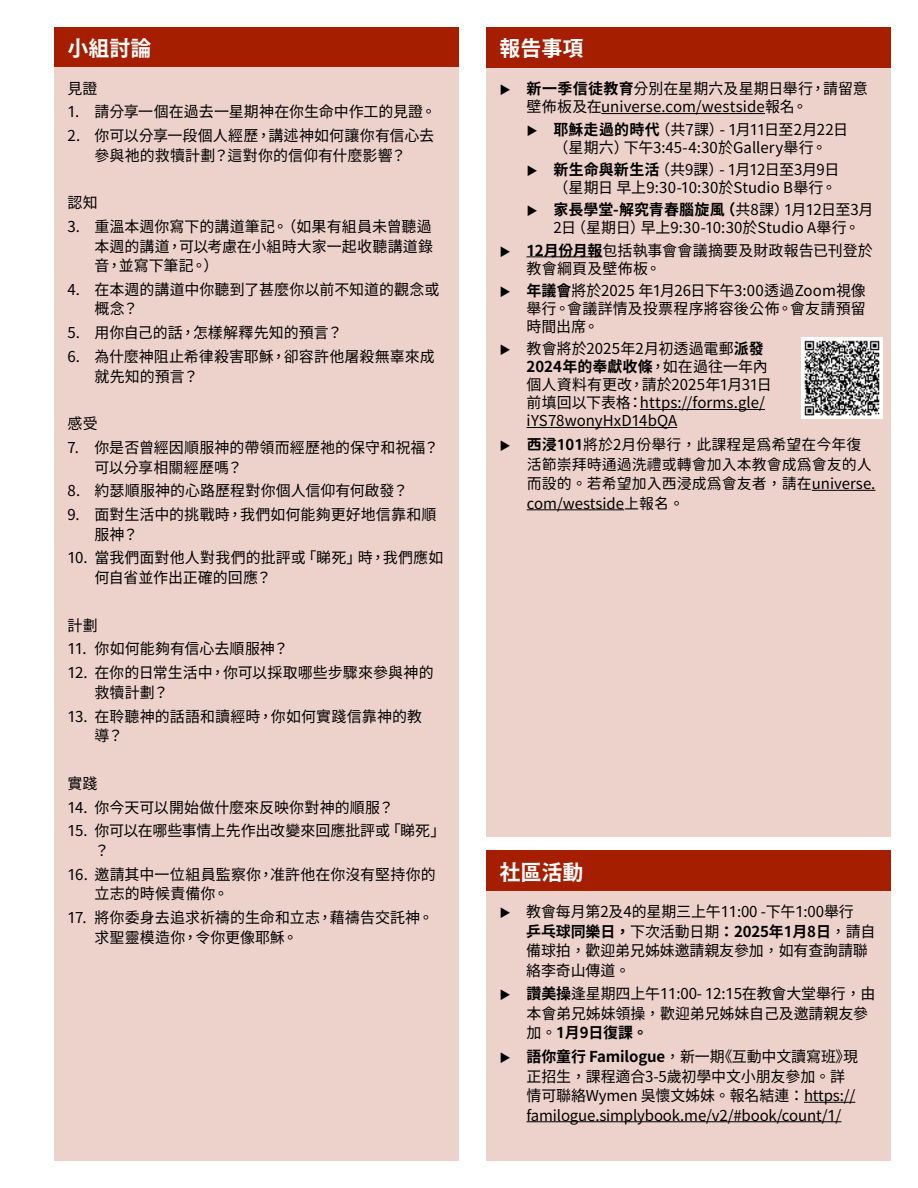
<style>
.page{position:relative;width:918px;height:1188px;background:#fff}
.page>*{position:absolute;margin:0;border:0;box-sizing:border-box;transform-origin:0 0}
.t1{font:21px "Gen Seki Gothic 2 TW B";color:#fff}
.t2{font:15px/19.5px "Gen Seki Gothic 2 TW R";color:#000}
.t3{font:15px/19.5px "Gen Sen Rounded TW R";color:#000}
.t4{font:15px "Gen Seki Gothic 2 TW B";letter-spacing:-.01em;color:#000}
.s1{font-size:11.25px}
.s2{font-family:"Gen Seki Gothic 2 TW B"}
.s3{font-family:"Gen Seki Gothic 2 TW R";font-size:11.25px}
.s4{font-family:"Gen Seki Gothic 2 TW R"}
.s5{font-family:"Gen Sen Rounded TW B"}
</style>
<div class="page">
<div style="left:54px;top:27px;width:405px;height:41px;background:#a61e00"></div>
<div style="left:486px;top:27px;width:405px;height:41px;background:#a61e00"></div>
<div style="left:54px;top:68px;width:405px;height:1093px;background:#edd2cc"></div>
<div style="left:486px;top:68px;width:405px;height:769px;background:#edd2cc"></div>
<hr style="left:601px;top:113px;width:164px;height:1px;background:#000">
<hr style="left:526px;top:256px;width:76px;height:1px;background:#000">
<hr style="left:640px;top:409px;width:125px;height:1px;background:#000">
<hr style="left:526px;top:427px;width:151px;height:1px;background:#000">
<hr style="left:812px;top:490px;width:63px;height:1px;background:#000">
<hr style="left:527px;top:509px;width:97px;height:1px;background:#000">
<div style="left:486px;top:850px;width:405px;height:41px;background:#a61e00"></div>
<div style="left:486px;top:891px;width:405px;height:270px;background:#edd2cc"></div>
<hr style="left:804px;top:1102px;width:51px;height:1px;background:#000">
<hr style="left:526px;top:1121px;width:315px;height:1px;background:#000">
<img style="left:801px;top:338px;width:81px;height:80px">
<h1 class="t1" style="left:68px;top:37px;width:85px">小組討論</h1>
<h1 class="t1" style="left:500px;top:37px;width:85px">報告事項</h1>
<p class="t2" style="left:68px;top:79px;width:32px">見證</p>
<p class="t2" style="left:68px;top:102px;width:370px">1. 請分享一個在過去一星期神在你生命中作工的見證。</p>
<p class="t2" style="left:68px;top:126px;width:368px;text-align:center">2. 你可以分享一段個人經歷，講述神如何讓你有信心去參與祂的救犢計劃？這對你的信仰有什麼影響？</p>
<p class="t2" style="left:68px;top:193px;width:32px">認知</p>
<p class="t2" style="left:94px;top:217px;width:340px;text-align:justify;text-indent:-27px">3. 重溫本週你寫下的講道筆記。（如果有組員未曾聽過本週的講道，可以考慮在小組時大家一起收聽講道錄音，並寫下筆記。）</p>
<p class="t2" style="left:94px;top:280px;width:347px;text-indent:-27px">4. 在本週的講道中你聽到了甚麼你以前不知道的觀念或概念？</p>
<p class="t2" style="left:68px;top:323px;width:277px">5. 用你自己的話，怎樣解釋先知的預言？</p>
<p class="t2" style="left:94px;top:347px;width:342px;text-indent:-27px">6. 為什麼神阻止希律殺害耶穌，卻容許他屠殺無辜來成就先知的預言？</p>
<p class="t2" style="left:68px;top:414px;width:32px">感受</p>
<p class="t2" style="left:94px;top:438px;width:346px;text-indent:-27px">7. 你是否曾經因順服神的帶領而經歷祂的保守和祝福？可以分享相關經歷嗎？</p>
<p class="t2" style="left:68px;top:481px;width:342px">8. 約瑟順服神的心路歷程對你個人信仰有何啟發？</p>
<p class="t2" style="left:94px;top:505px;width:343px;text-indent:-27px">9. 面對生活中的挑戰時，我們如何能夠更好地信靠和順服神？</p>
<p class="t2" style="left:94px;top:549px;width:350px;text-indent:-27px">10. 當我們面對他人對我們的批評或「睇死」時，我們應如何自省並作出正確的回應？</p>
<p class="t2" style="left:68px;top:616px;width:32px">計劃</p>
<p class="t2" style="left:68px;top:640px;width:223px">11. 你如何能夠有信心去順服神？</p>
<p class="t2" style="left:94px;top:663px;width:341px;text-indent:-27px">12. 在你的日常生活中，你可以採取哪些步驟來參與神的救犢計劃？</p>
<p class="t2" style="left:94px;top:707px;width:329px;text-indent:-27px">13. 在聆聽神的話語和讀經時，你如何實踐信靠神的教導？</p>
<p class="t2" style="left:68px;top:774px;width:32px">實踐</p>
<p class="t2" style="left:68px;top:798px;width:328px">14. 你今天可以開始做什麼來反映你對神的順服？</p>
<p class="t2" style="left:94px;top:821px;width:353px;text-indent:-27px">15. 你可以在哪些事情上先作出改變來回應批評或「睇死」？</p>
<p class="t2" style="left:94px;top:865px;width:343px;text-indent:-27px">16. 邀請其中一位組員監察你，准許他在你沒有堅持你的立志的時候責備你。</p>
<p class="t2" style="left:94px;top:908px;width:340px;text-indent:-27px">17. 將你委身去追求祈禱的生命和立志，藉禱告交託神。求聖靈模造你，令你更像耶穌。</p>
<p class="t2" style="left:526px;top:80px;width:343px;line-height:18px;text-indent:-27px"><span class="s1">▶</span> <span class="s2">新一季信徒教育</span>分別在星期六及星期日舉行，請留意壁佈板及在universe.com/westside報名。</p>
<p class="t2" style="left:526px;top:121px;width:323px;line-height:18px;text-align:center"><span class="s1">▶</span> <span class="s2">耶穌走過的時代</span>（共7課）- 1月11日至2月22日（星期六）下午3:45-4:30於Gallery舉行。</p>
<p class="t2" style="left:526px;top:161px;width:314px;line-height:18px;text-align:right"><span class="s1">▶</span> <span class="s2">新生命與新生活</span>（共9課）- 1月12日至3月9日（星期日 早上9:30-10:30於Studio B舉行。</p>
<p class="t4" style="left:526px;top:201px;width:348px"><span class="s3">▶</span> 家長學堂-解究青春腦旋風（<span class="s4">共8課）1月12日至3月</span></p>
<p class="t2" style="left:500px;top:217px;width:375px;line-height:22.4px;text-indent:54px">2日（星期日）早上9:30-10:30於Studio A舉行。<span class="s1">▶</span> <span class="s2">12月份月報</span>包括執事會會議摘要及財政報告已刊登於</p>
<p class="t2" style="left:500px;top:257px;width:368px;line-height:22.4px;text-indent:27px">教會綱頁及壁佈板。<br><span class="s1">▶</span> <span class="s2">年議會</span>將於2025 年1月26日下午3:00透過Zoom視像</p>
<p class="t2" style="left:526px;top:300px;width:341px;line-height:18px">舉行。會議詳情及投票程序將容後公佈。會友請預留時間出席。</p>
<p class="t2" style="left:500px;top:339px;width:266px"><span class="s1">▶</span> 教會將於2025年2月初透過電郵<span class="s2">派發</span></p>
<p class="t4" style="left:526px;top:358px;width:243px">2024年的奉獻收條<span class="s4">，如在過往一年內</span></p>
<p class="t2" style="left:526px;top:376px;width:247px;line-height:18px">個人資料有更改，請於2025年1月31日前填回以下表格：https://forms.gle/ iYS78wonyHxD14bQA</p>
<p class="t3" style="left:527px;top:435px;width:350px;text-indent:-27px"><span class="s3">▶</span> <span class="s5">西浸101</span>將於2月份舉行，此課程是為希望在今年復活節崇拜時通過洗禮或轉會加入本教會成為會友的人而設的。若希望加入西浸成為會友者，請在universe. com/westside上報名。</p>
<h1 class="t1" style="left:500px;top:860px;width:85px">社區活動</h1>
<p class="t2" style="left:500px;top:902px;width:356px"><span class="s1">▶</span> 教會每月第2及4的星期三上午11:00 -下午1:00舉行</p>
<p class="t4" style="left:526px;top:923px;width:351px">乒乓球同樂日，<span class="s4">下次活動日期</span>：2025年1月8日<span class="s4">，請自</span></p>
<p class="t2" style="left:526px;top:941px;width:343px">備球拍，歡迎弟兄姊妹邀請親友參加，如有查詢請聯絡李奇山傳道。</p>
<p class="t2" style="left:526px;top:984px;width:351px;text-indent:-27px"><span class="s1">▶</span> <span class="s2">讚美操</span>逢星期四上午11:00- 12:15在教會大堂舉行，由本會弟兄姊妹領操，歡迎弟兄姊妹自己及邀請親友參</p>
<p class="t4" style="left:526px;top:1024px;width:123px"><span class="s4">加。</span>1月9日復課。</p>
<p class="t2" style="left:526px;top:1047px;width:333px;text-indent:-27px"><span class="s1">▶</span> <span class="s2">語你童行 Familogue</span>，新一期《互動中文讀寫班》現正招生，課程適合3-5歲初學中文小朋友參加。詳情可聯絡Wymen 吳懷文姊妹。報名結連：https:// familogue.simplybook.me/v2/#book/count/1/</p>
</div>
